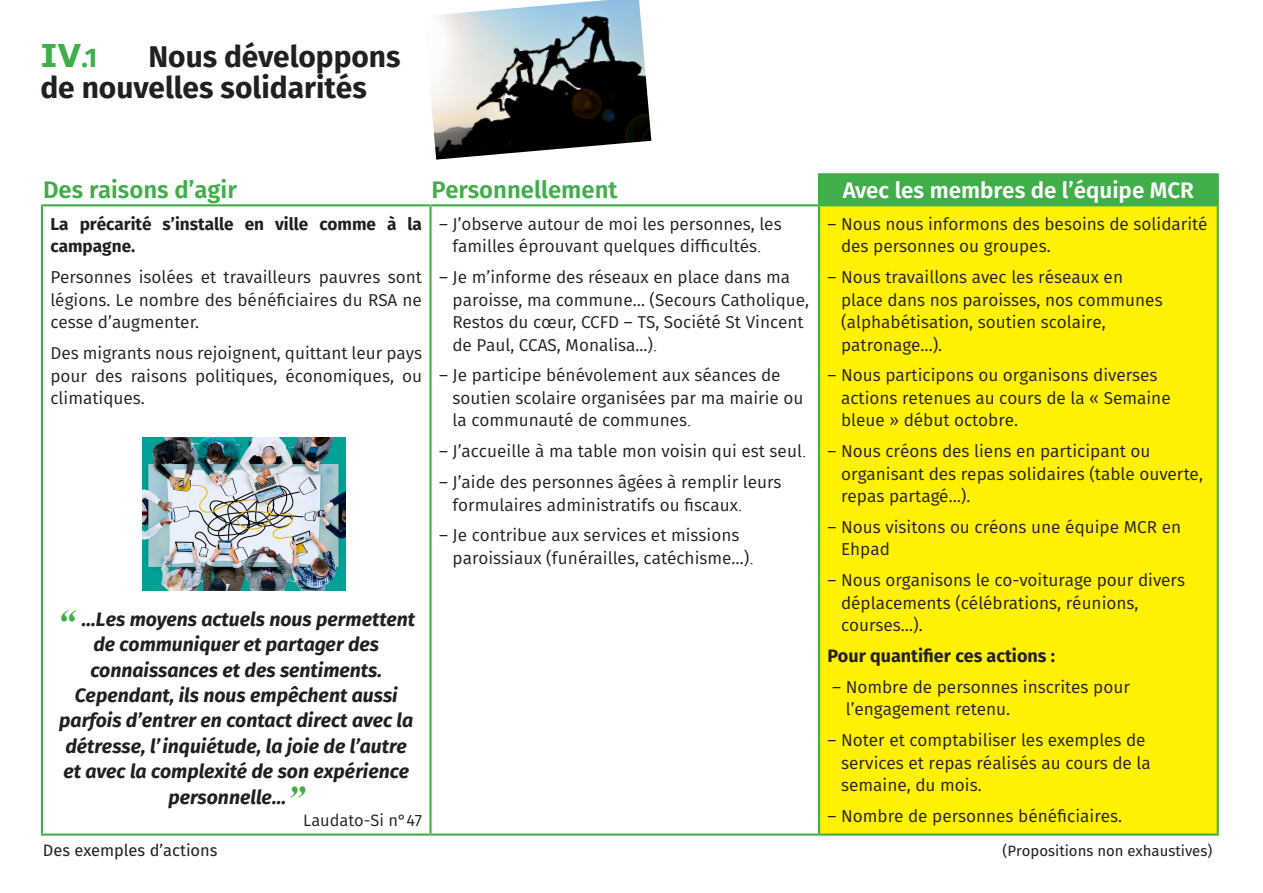
<style>
.page{position:relative;width:1263px;height:893px;background:#fff}
.page>*{position:absolute;margin:0;border:0;box-sizing:border-box;transform-origin:0 0}
.Titre_principal{font:700 31.35px "Verdana";color:#40ae49}
.Titre_principal-2{font:700 29.85px/31.3px "Fira Sans";color:#231f20}
.intertitre{font:600 23.85px "Fira Sans";color:#40ae49}
.t1{font:600 22.35px "Fira Sans";color:#fff}
.Texte_courant{font:italic 700 19.5px/25.3px "Fira Sans";color:#231f20;text-align:center}
.Texte_courant-2{font:700 18px "Fira Sans";color:#231f20}
.Texte_courant-3{font:17.25px/22.4px "Fira Sans";color:#231f20}
.Texte_courant-4{font:700 17.25px/22.4px "Fira Sans";color:#231f20}
.t2{font:16.5px "Fira Sans";color:#231f20}
.Texte_courant-5{font:16.5px "Fira Sans";color:#231f20}
.t3{font:15px "Fira Sans";color:#231f20}
.s1{font-family:"Fira Sans";font-size:26.85px}
.s2{font-family:"Times New Roman"}
.s3{font-family:"Times New Roman";font-size:35.85px;color:#40ae49}
</style>
<div class="page">
<div style="left:819px;top:174px;width:399px;height:31px;background:#40ae49"></div>
<div style="left:819px;top:205px;width:399px;height:630px;background:#fff101"></div>
<hr style="left:41px;top:206px;width:2px;height:627px;background:#40ae49">
<hr style="left:429px;top:206px;width:3px;height:627px;background:#40ae49">
<hr style="left:818px;top:206px;width:2px;height:627px;background:#40ae49">
<hr style="left:1217px;top:206px;width:2px;height:627px;background:#40ae49">
<hr style="left:41px;top:833px;width:389px;height:3px;background:#40ae49">
<hr style="left:430px;top:833px;width:389px;height:3px;background:#40ae49">
<hr style="left:819px;top:833px;width:400px;height:3px;background:#40ae49">
<hr style="left:41px;top:204px;width:389px;height:2px;background:#40ae49">
<hr style="left:430px;top:204px;width:389px;height:2px;background:#40ae49">
<hr style="left:819px;top:204px;width:400px;height:2px;background:#40ae49">
<hr style="left:818px;top:173px;width:401px;height:2px;background:#40ae49">
<hr style="left:818px;top:175px;width:2px;height:29px;background:#40ae49">
<hr style="left:1217px;top:175px;width:2px;height:29px;background:#40ae49">
<img style="left:142px;top:438px;width:203px;height:152px">
<img style="left:430px;top:0;width:221px;height:160px">
<p class="Titre_principal-2" style="left:40px;top:40px;width:362px;text-indent:108px">Nous développons de nouvelles solidarités</p>
<p class="Titre_principal" style="left:40px;top:33px;width:58px">IV<span class="s1">.1</span></p>
<p class="intertitre" style="left:43px;top:173px;width:195px">Des raisons d’agir</p>
<p class="intertitre" style="left:432px;top:173px;width:188px">Personnellement</p>
<p class="t1" style="left:843px;top:174px;width:353px">Avec les membres de l’équipe MCR</p>
<p class="Texte_courant-4" style="left:50px;top:213px;width:373px">La précarité s’installe en ville comme à la campagne.</p>
<p class="Texte_courant-3" style="left:50px;top:266px;width:373px;text-align:justify">Personnes isolées et travailleurs pauvres sont légions. Le nombre des bénéficiaires du RSA ne cesse d’augmenter.</p>
<p class="Texte_courant-3" style="left:50px;top:342px;width:373px;text-align:justify">Des migrants nous rejoignent, quittant leur pays pour des raisons politiques, économiques, ou climatiques.</p>
<p class="Texte_courant-3" style="left:841px;top:213px;width:368px;text-indent:-14px">– Nous nous informons des besoins de solidarité des personnes ou groupes.</p>
<p class="Texte_courant-3" style="left:841px;top:266px;width:323px;text-indent:-14px">– Nous travaillons avec les réseaux en place dans nos paroisses, nos communes (alphabétisation, soutien scolaire, patronage…).</p>
<p class="Texte_courant-3" style="left:841px;top:364px;width:331px;text-indent:-14px">– Nous participons ou organisons diverses actions retenues au cours de la « Semaine bleue » début octobre.</p>
<p class="Texte_courant-3" style="left:841px;top:440px;width:363px;text-indent:-14px">– Nous créons des liens en participant ou organisant des repas solidaires (table ouverte, repas partagé…).</p>
<p class="Texte_courant-3" style="left:841px;top:516px;width:342px;text-indent:-14px">– Nous visitons ou créons une équipe MCR en<br>Ehpad</p>
<p class="Texte_courant-3" style="left:841px;top:569px;width:345px;text-indent:-14px">– Nous organisons le co-voiturage pour divers déplacements (célébrations, réunions, courses…).</p>
<p class="Texte_courant-2" style="left:827px;top:643px;width:229px">Pour quantifier ces actions :</p>
<p class="Texte_courant-3" style="left:846px;top:676px;width:286px;text-indent:-14px">– Nombre de personnes inscrites pour l’engagement retenu.</p>
<p class="Texte_courant-3" style="left:841px;top:729px;width:311px;text-indent:-14px">– Noter et comptabiliser les exemples de services et repas réalisés au cours de la semaine, du mois.</p>
<p class="Texte_courant-3" style="left:827px;top:805px;width:296px">– Nombre de personnes bénéficiaires.</p>
<p class="Texte_courant-3" style="left:439px;top:213px;width:344px;text-align:center">– J’observe autour de moi les personnes, les familles éprouvant quelques difficultés<span class="s2">.</span></p>
<p class="Texte_courant-3" style="left:453px;top:266px;width:358px;text-indent:-14px">– Je m’informe des réseaux en place dans ma paroisse, ma commune… (Secours Catholique, Restos du cœur, CCFD – TS, Société St Vincent de Paul, CCAS, Monalisa...)<span class="s2">.</span></p>
<p class="Texte_courant-3" style="left:453px;top:364px;width:352px;text-indent:-14px">– Je participe bénévolement aux séances de soutien scolaire organisées par ma mairie ou la communauté de communes<span class="s2">.</span></p>
<p class="Texte_courant-3" style="left:439px;top:440px;width:369px">– J’accueille à ma table mon voisin qui est seul<span class="s2">.</span></p>
<p class="Texte_courant-3" style="left:453px;top:471px;width:330px;text-indent:-14px">– J’aide des personnes âgées à remplir leurs formulaires administratifs ou fiscaux<span class="s2">.</span></p>
<p class="Texte_courant-3" style="left:453px;top:524px;width:303px;text-indent:-14px">– Je contribue aux services et missions paroissiaux (funérailles, catéchisme…)<span class="s2">.</span></p>
<p class="Texte_courant" style="left:57px;top:606px;width:359px"><span class="s3">“</span> …Les moyens actuels nous permettent de communiquer et partager des connaissances et des sentiments.</p>
<p class="Texte_courant" style="left:59px;top:682px;width:356px">Cependant, ils nous empêchent aussi parfois d’entrer en contact direct avec la détresse, l’inquiétude, la joie de l’autre et avec la complexité de son expérience personnelle…<span class="s3">”</span></p>
<p class="Texte_courant-5" style="left:303px;top:809px;width:120px">Laudato-Si n°47</p>
<p class="t2" style="left:43px;top:839px;width:176px">Des exemples d’actions</p>
<p class="t3" style="left:1003px;top:841px;width:211px">(Propositions non exhaustives)</p>
</div>
